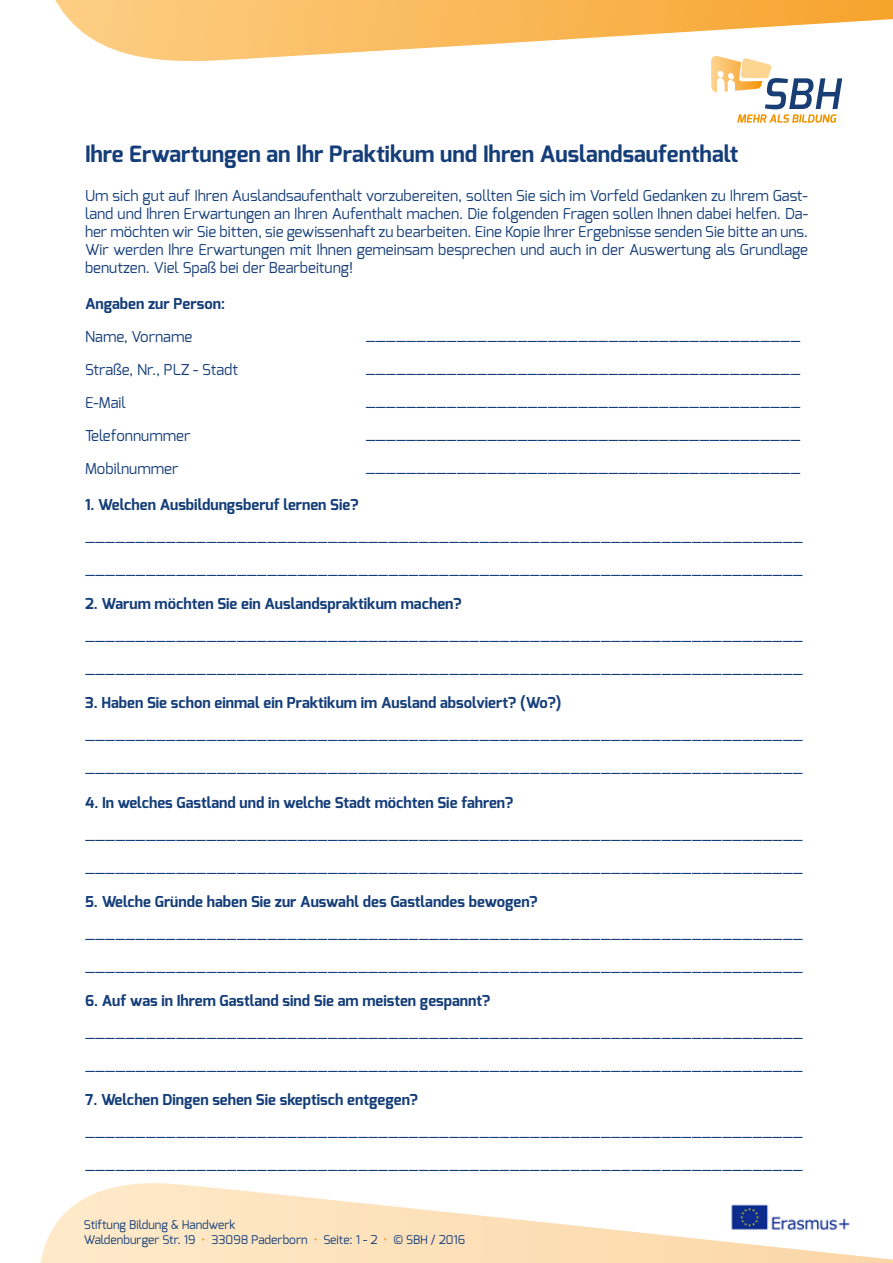
<style>
.page{position:relative;width:893px;height:1263px;background:#fff}
.page>*{position:absolute;margin:0;border:0;box-sizing:border-box;transform-origin:0 0}
.t1{font:700 22.5px "Exo";color:#153e79}
.t2{font:15px/18px "Exo";color:#153e79;text-align:justify}
.t3{font:700 15px "Exo";color:#153e79}
.t4{font:12px/14.4px "Exo";color:#153e79}
.s1{color:#f39100}
</style>
<div class="page">
<svg style="left:40px;top:1183px;width:853px;height:80px"></svg>
<svg style="left:55px;top:0;width:838px;height:61px"></svg>
<div style="left:701px;top:52px;width:156px;height:80px;background:#fff"></div>
<svg style="left:711px;top:56px;width:131px;height:67px"></svg>
<img style="left:725px;top:1198px;width:130px;height:37px">
<h1 class="t1" style="left:85px;top:139px;width:655px">Ihre Erwartungen an Ihr Praktikum und Ihren Auslandsaufenthalt</h1>
<p class="t2" style="left:85px;top:187px;width:724px">Um sich gut auf Ihren Auslandsaufenthalt vorzubereiten, sollten Sie sich im Vorfeld Gedanken zu Ihrem Gast&shy;land und Ihren Erwartungen an Ihren Aufenthalt machen. Die folgenden Fragen sollen Ihnen dabei helfen. Da&shy;her möchten wir Sie bitten, sie gewissenhaft zu bearbeiten. Eine Kopie Ihrer Ergebnisse senden Sie bitte an uns.<br>Wir werden Ihre Erwartungen mit Ihnen gemeinsam besprechen und auch in der Auswertung als Grundlage benutzen. Viel Spaß bei der Bearbeitung!</p>
<p class="t3" style="left:85px;top:294px;width:141px">Angaben zur Person:</p>
<p class="t2" style="left:85px;top:328px;width:109px">Name, Vorname</p>
<p class="t2" style="left:366px;top:328px;width:436px">___________________________________________</p>
<p class="t2" style="left:85px;top:361px;width:155px">Straße, Nr., PLZ - Stadt</p>
<p class="t2" style="left:366px;top:361px;width:436px">___________________________________________</p>
<p class="t2" style="left:85px;top:394px;width:43px">E-Mail</p>
<p class="t2" style="left:366px;top:394px;width:436px">___________________________________________</p>
<p class="t2" style="left:85px;top:427px;width:107px">Telefonnummer</p>
<p class="t2" style="left:366px;top:427px;width:436px">___________________________________________</p>
<p class="t2" style="left:85px;top:460px;width:95px">Mobilnummer</p>
<p class="t2" style="left:366px;top:460px;width:436px">___________________________________________</p>
<p class="t3" style="left:85px;top:495px;width:275px">1. Welchen Ausbildungsberuf lernen Sie?</p>
<p class="t2" style="left:85px;top:529px;width:719px">_______________________________________________________________________</p>
<p class="t2" style="left:85px;top:562px;width:719px">_______________________________________________________________________</p>
<p class="t3" style="left:85px;top:594px;width:378px">2. Warum möchten Sie ein Auslandspraktikum machen?</p>
<p class="t2" style="left:85px;top:628px;width:719px">_______________________________________________________________________</p>
<p class="t2" style="left:85px;top:661px;width:719px">_______________________________________________________________________</p>
<p class="t3" style="left:85px;top:693px;width:478px">3. Haben Sie schon einmal ein Praktikum im Ausland absolviert? (Wo?)</p>
<p class="t2" style="left:85px;top:727px;width:719px">_______________________________________________________________________</p>
<p class="t2" style="left:85px;top:760px;width:719px">_______________________________________________________________________</p>
<p class="t3" style="left:85px;top:792px;width:430px">4. In welches Gastland und in welche Stadt möchten Sie fahren?</p>
<p class="t2" style="left:85px;top:826px;width:719px">_______________________________________________________________________</p>
<p class="t2" style="left:85px;top:859px;width:719px">_______________________________________________________________________</p>
<p class="t3" style="left:85px;top:891px;width:454px">5. Welche Gründe haben Sie zur Auswahl des Gastlandes bewogen?</p>
<p class="t2" style="left:85px;top:925px;width:719px">_______________________________________________________________________</p>
<p class="t2" style="left:85px;top:958px;width:719px">_______________________________________________________________________</p>
<p class="t3" style="left:85px;top:990px;width:407px">6. Auf was in Ihrem Gastland sind Sie am meisten gespannt?</p>
<p class="t2" style="left:85px;top:1024px;width:719px">_______________________________________________________________________</p>
<p class="t2" style="left:85px;top:1057px;width:719px">_______________________________________________________________________</p>
<p class="t3" style="left:85px;top:1089px;width:334px">7. Welchen Dingen sehen Sie skeptisch entgegen?</p>
<p class="t2" style="left:85px;top:1123px;width:719px">_______________________________________________________________________</p>
<p class="t2" style="left:85px;top:1156px;width:719px">_______________________________________________________________________</p>
<p class="t4" style="left:84px;top:1218px;width:383px">Stiftung Bildung &amp; Handwerk<br>Waldenburger Str. 19 <span class="s1">•</span> 33098 Paderborn <span class="s1">•</span> Seite: 1 - 2 <span class="s1">•</span> © SBH / 2016</p>
</div>
